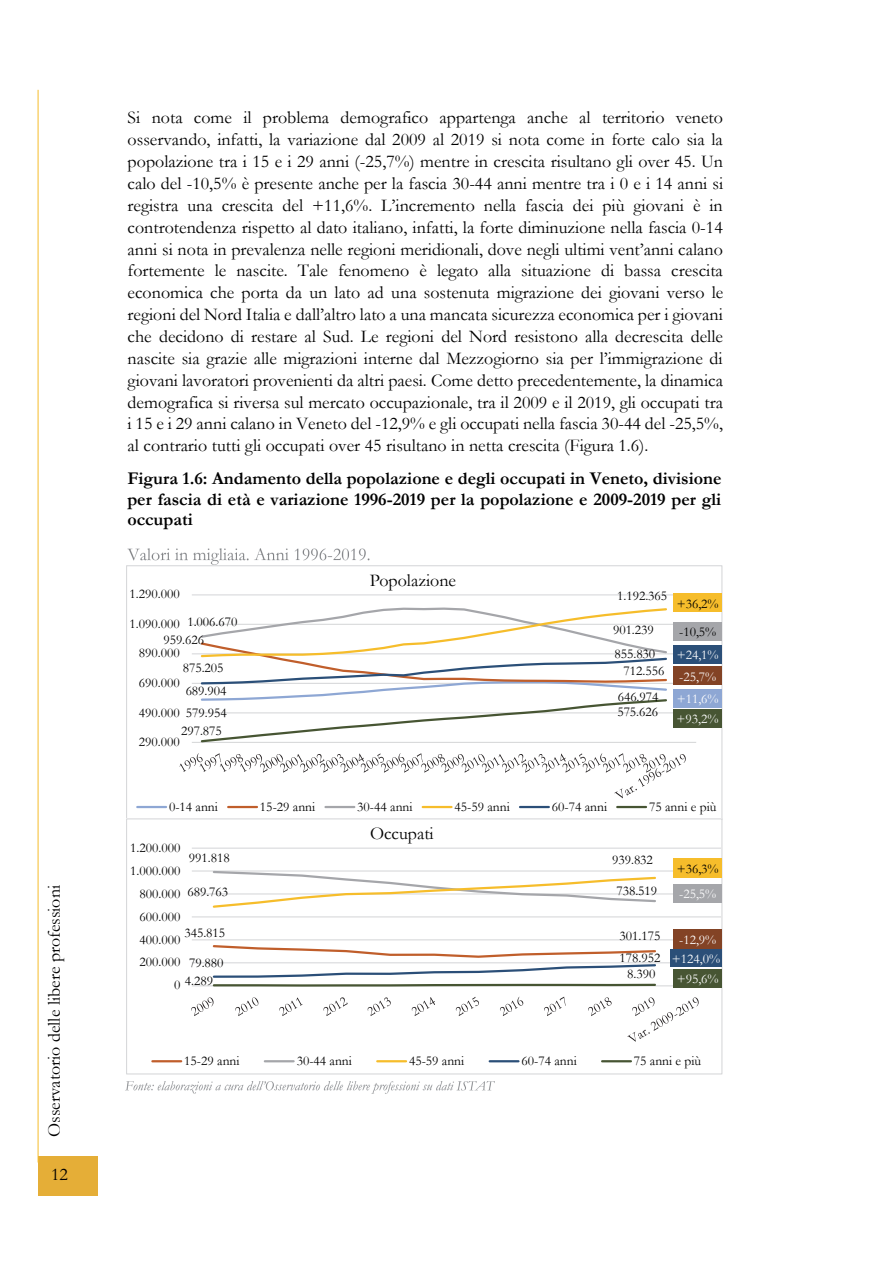
<style>
.page{position:relative;width:893px;height:1263px;background:#fff}
.page>*{position:absolute;margin:0;border:0;box-sizing:border-box;transform-origin:0 0}
.t1{font:18px/21.9px "Garamond";color:#000;text-align:justify}
.t2{font:700 18px/20.2px "Garamond";color:#000;text-align:justify}
.t3{font:13.5px "Garamond";color:#000}
.t4{font:13.5px/22.2px "Garamond";color:#fff}
</style>
<div class="page">
<div style="left:38px;top:1157px;width:60px;height:39px;background:#e5ae37"></div>
<hr style="left:38px;top:90px;width:1px;height:1073px;background:#f6bd2b">
<img style="left:125px;top:1081px;width:370px;height:13px">
<img style="left:127px;top:548px;width:243px;height:17px">
<hr style="left:192px;top:712px;width:504px;height:1px;background:#d8d9db">
<hr style="left:192px;top:683px;width:504px;height:1px;background:#d8d9db">
<hr style="left:192px;top:653px;width:504px;height:1px;background:#d8d9db">
<hr style="left:192px;top:624px;width:504px;height:1px;background:#d8d9db">
<hr style="left:192px;top:594px;width:504px;height:1px;background:#d8d9db">
<hr style="left:192px;top:742px;width:504px;height:1px;background:#d8d9db">
<svg style="left:199px;top:607px;width:469px;height:136px"></svg>
<svg style="left:179px;top:753px;width:507px;height:45px"></svg>
<hr style="left:137px;top:806px;width:29px;height:2px;background:#8ea7d4">
<hr style="left:228px;top:806px;width:29px;height:2px;background:#c05e2b">
<hr style="left:325px;top:806px;width:29px;height:2px;background:#a5a6aa">
<hr style="left:423px;top:806px;width:28px;height:2px;background:#f6bd2b">
<hr style="left:520px;top:806px;width:29px;height:2px;background:#2b4f78">
<hr style="left:617px;top:806px;width:29px;height:2px;background:#475533">
<div style="left:673px;top:593px;width:49px;height:19px;background:#f6bd2b"></div>
<div style="left:673px;top:645px;width:49px;height:19px;background:#2b4f78"></div>
<div style="left:673px;top:622px;width:49px;height:19px;background:#a5a6aa"></div>
<div style="left:673px;top:709px;width:49px;height:19px;background:#475533"></div>
<div style="left:673px;top:667px;width:49px;height:18px;background:#834325"></div>
<div style="left:673px;top:689px;width:49px;height:19px;background:#8ea7d4"></div>
<hr style="left:192px;top:962px;width:529px;height:1px;background:#d8d9db">
<hr style="left:192px;top:939px;width:529px;height:1px;background:#d8d9db">
<hr style="left:192px;top:916px;width:529px;height:1px;background:#d8d9db">
<hr style="left:192px;top:893px;width:529px;height:2px;background:#d8d9db">
<hr style="left:192px;top:870px;width:529px;height:2px;background:#d8d9db">
<hr style="left:192px;top:848px;width:529px;height:1px;background:#d8d9db">
<hr style="left:192px;top:985px;width:529px;height:1px;background:#d8d9db">
<svg style="left:211px;top:870px;width:446px;height:38px"></svg>
<svg style="left:211px;top:945px;width:446px;height:42px"></svg>
<svg style="left:191px;top:997px;width:22px;height:19px"></svg>
<svg style="left:235px;top:997px;width:23px;height:19px"></svg>
<svg style="left:279px;top:998px;width:24px;height:18px"></svg>
<svg style="left:323px;top:997px;width:25px;height:19px"></svg>
<svg style="left:368px;top:997px;width:23px;height:19px"></svg>
<svg style="left:412px;top:997px;width:23px;height:19px"></svg>
<svg style="left:456px;top:997px;width:23px;height:19px"></svg>
<svg style="left:500px;top:997px;width:23px;height:19px"></svg>
<svg style="left:544px;top:997px;width:22px;height:19px"></svg>
<svg style="left:588px;top:997px;width:24px;height:19px"></svg>
<svg style="left:627px;top:997px;width:71px;height:45px"></svg>
<hr style="left:152px;top:1060px;width:29px;height:2px;background:#c05e2b">
<hr style="left:265px;top:1060px;width:29px;height:2px;background:#a5a6aa">
<hr style="left:377px;top:1060px;width:29px;height:2px;background:#f6bd2b">
<hr style="left:490px;top:1060px;width:28px;height:2px;background:#2b4f78">
<hr style="left:602px;top:1060px;width:29px;height:2px;background:#475533">
<div style="left:126px;top:818px;width:596px;height:257px;border:1px solid #d8d9db"></div>
<div style="left:673px;top:859px;width:49px;height:19px;background:#f6bd2b"></div>
<div style="left:670px;top:950px;width:52px;height:17px;background:#2b4f78"></div>
<div style="left:673px;top:884px;width:49px;height:19px;background:#a5a6aa"></div>
<div style="left:673px;top:969px;width:49px;height:19px;background:#475533"></div>
<div style="left:673px;top:929px;width:49px;height:19px;background:#834325"></div>
<p class="t1" style="left:43px;top:1137px;width:253px;rotate:-90deg">Osservatorio delle libere professioni</p>
<p class="t1" style="left:51px;top:1163px;width:18px">12</p>
<p class="t1" style="left:128px;top:106px;width:597px">Si nota come il problema demografico appartenga anche al territorio veneto osservando, infatti, la variazione dal 2009 al 2019 si nota come in forte calo sia la popolazione tra i 15 e i 29 anni (-25,7%) mentre in crescita risultano gli over 45. Un calo del -10,5% è presente anche per la fascia 30-44 anni mentre tra i 0 e i 14 anni si registra una crescita del +11,6%. L’incremento nella fascia dei più giovani è in controtendenza rispetto al dato italiano, infatti, la forte diminuzione nella fascia 0-14 anni si nota in prevalenza nelle regioni meridionali, dove negli ultimi vent’anni calano fortemente le nascite. Tale fenomeno è legato alla situazione di bassa crescita economica che porta da un lato ad una sostenuta migrazione dei giovani verso le regioni del Nord Italia e dall’altro lato a una mancata sicurezza economica per i giovani che decidono di restare al Sud. Le regioni del Nord resistono alla decrescita delle nascite sia grazie alle migrazioni interne dal Mezzogiorno sia per l’immigrazione di giovani lavoratori provenienti da altri paesi. Come detto precedentemente, la dinamica demografica si riversa sul mercato occupazionale, tra il 2009 e il 2019, gli occupati tra i 15 e i 29 anni calano in Veneto del -12,9% e gli occupati nella fascia 30-44 del -25,5%, al contrario tutti gli occupati over 45 risultano in netta crescita (Figura 1.6).</p>
<p class="t2" style="left:127px;top:469px;width:596px">Figura 1.6: Andamento della popolazione e degli occupati in Veneto, divisione per fascia di età e variazione 1996-2019 per la popolazione e 2009-2019 per gli occupati</p>
<p class="t3" style="left:130px;top:585px;width:52px">1.290.000</p>
<p class="t3" style="left:130px;top:615px;width:52px">1.090.000</p>
<p class="t3" style="left:187px;top:612px;width:52px">1.006.670</p>
<p class="t3" style="left:163px;top:631px;width:42px">959.626</p>
<p class="t3" style="left:139px;top:644px;width:42px">890.000</p>
<p class="t3" style="left:183px;top:659px;width:42px">875.205</p>
<p class="t3" style="left:139px;top:674px;width:42px">690.000</p>
<p class="t3" style="left:186px;top:681px;width:42px">689.904</p>
<p class="t3" style="left:139px;top:703px;width:89px">490.000 579.954</p>
<p class="t3" style="left:181px;top:721px;width:42px">297.875</p>
<p class="t3" style="left:139px;top:733px;width:42px">290.000</p>
<p class="t1" style="left:370px;top:569px;width:88px">Popolazione</p>
<p class="t3" style="left:617px;top:586px;width:52px">1.192.365</p>
<p class="t3" style="left:613px;top:620px;width:42px">901.239</p>
<p class="t3" style="left:614px;top:645px;width:42px">855.830</p>
<p class="t3" style="left:624px;top:662px;width:42px">712.556</p>
<p class="t3" style="left:618px;top:688px;width:42px">646.974</p>
<p class="t3" style="left:617px;top:703px;width:42px">575.626</p>
<p class="t3" style="left:677px;top:594px;width:43px">+36,2%</p>
<p class="t3" style="left:679px;top:623px;width:39px">-10,5%</p>
<p class="t4" style="left:677px;top:644px;width:43px">+24,1%</p>
<p class="t4" style="left:677px;top:665px;width:43px">-25,7% +11,6%</p>
<p class="t4" style="left:676px;top:708px;width:43px">+93,2%</p>
<p class="t3" style="left:169px;top:797px;width:50px">0-14 anni</p>
<p class="t3" style="left:260px;top:797px;width:57px">15-29 anni</p>
<p class="t3" style="left:357px;top:797px;width:57px">30-44 anni</p>
<p class="t3" style="left:454px;top:797px;width:57px">45-59 anni</p>
<p class="t3" style="left:552px;top:797px;width:57px">60-74 anni</p>
<p class="t3" style="left:649px;top:797px;width:69px">75 anni e più</p>
<p class="t1" style="left:370px;top:822px;width:65px">Occupati</p>
<p class="t3" style="left:130px;top:838px;width:52px">1.200.000</p>
<p class="t3" style="left:189px;top:849px;width:42px">991.818</p>
<p class="t3" style="left:187px;top:882px;width:42px">689.763</p>
<p class="t3" style="left:616px;top:881px;width:42px">738.519</p>
<p class="t3" style="left:612px;top:851px;width:42px">939.832</p>
<p class="t3" style="left:130px;top:861px;width:52px">1.000.000</p>
<p class="t3" style="left:139px;top:884px;width:42px">800.000</p>
<p class="t3" style="left:139px;top:907px;width:42px">600.000</p>
<p class="t3" style="left:184px;top:923px;width:42px">345.815</p>
<p class="t3" style="left:619px;top:927px;width:42px">301.175</p>
<p class="t3" style="left:139px;top:930px;width:42px">400.000</p>
<p class="t3" style="left:139px;top:953px;width:42px">200.000</p>
<p class="t3" style="left:189px;top:954px;width:36px">79.880</p>
<p class="t3" style="left:185px;top:971px;width:30px">4.289</p>
<p class="t3" style="left:174px;top:976px;width:8px">0</p>
<p class="t3" style="left:620px;top:948px;width:42px">178.952</p>
<p class="t3" style="left:627px;top:965px;width:30px">8.390</p>
<p class="t3" style="left:677px;top:860px;width:43px">+36,3%</p>
<p class="t4" style="left:679px;top:883px;width:39px">-25,5%</p>
<p class="t4" style="left:679px;top:928px;width:39px">-12,9%</p>
<p class="t4" style="left:672px;top:947px;width:50px">+124,0%</p>
<p class="t4" style="left:677px;top:968px;width:43px">+95,6%</p>
<p class="t3" style="left:184px;top:1051px;width:57px">15-29 anni</p>
<p class="t3" style="left:297px;top:1051px;width:57px">30-44 anni</p>
<p class="t3" style="left:409px;top:1051px;width:57px">45-59 anni</p>
<p class="t3" style="left:521px;top:1051px;width:57px">60-74 anni</p>
<p class="t3" style="left:634px;top:1051px;width:69px">75 anni e più</p>
</div>
